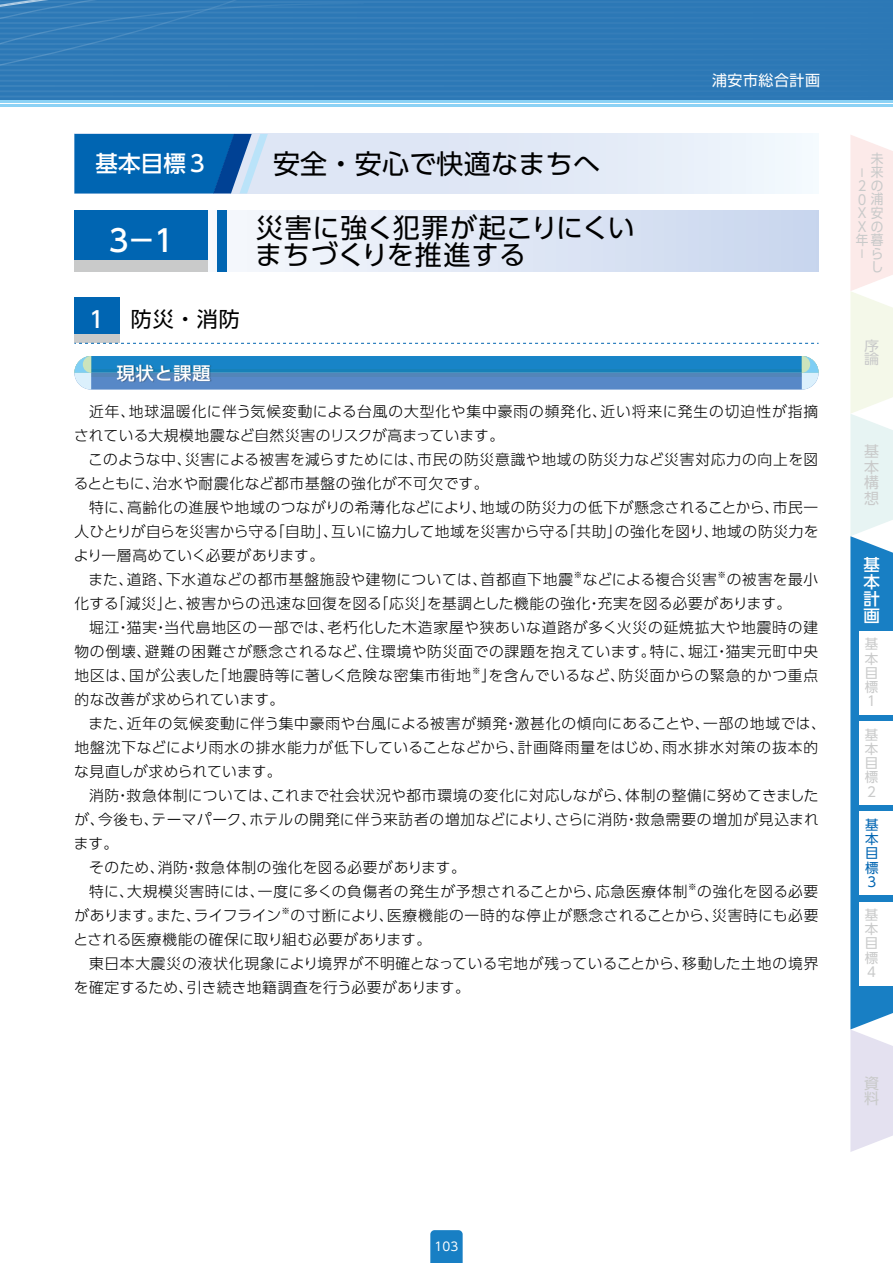
<style>
.page{position:relative;width:893px;height:1263px;background:#fff}
.page>*{position:absolute;margin:0;border:0;box-sizing:border-box;transform-origin:0 0}
.t1{font:500 30px "UD Shin Go Pr 6 N";color:#fff}
.t2{font:27px/27px "UD Shin Go Pr 6 N";letter-spacing:.01em;color:#000}
.t3{font:500 22.5px "UD Shin Go Pr 6 N";letter-spacing:.01em;color:#fff}
.t4{font:21px "UD Shin Go Pr 6 N";color:#000}
.t5{font:500 18px "UD Shin Go Pr 6 N";letter-spacing:.05em;color:#fff}
.t6{font:500 16.5px/17px "UD Shin Go Pr 6 N";color:#fff;text-align:justify}
.t7{font:15px "Shin Go Pr 6 N";letter-spacing:.035em;color:#fff}
.t8{font:15px/15.5px "UD Shin Go Pr 6 N";color:#c9caca;text-align:justify}
.t9{font:300 14.7px/24px "UD Shin Go Pr 6 N";letter-spacing:.04em;color:#000}
.t10{font:300 14.7px "UD Shin Go Pr 6 N";letter-spacing:.02em;color:#000}
.t11{font:300 14.7px "UD Shin Go Pr 6 N";letter-spacing:.06em;color:#000}
.t12{font:300 14.7px "UD Shin Go Pr 6 N";letter-spacing:.065em;color:#000}
.t13{font:300 14.7px "UD Shin Go Pr 6 N";letter-spacing:.015em;color:#000}
.t14{font:300 14.7px "UD Shin Go Pr 6 N";letter-spacing:-.01em;color:#000}
.t15{font:300 14.7px "UD Shin Go Pr 6 N";letter-spacing:.005em;color:#000}
.t16{font:300 14.7px "UD Shin Go Pr 6 N";color:#000}
.t17{font:13.65px/13.6px "UD Shin Go Pr 6 N";color:#c9caca;text-align:right;scale:.93 1}
.t18{font:13.65px/13.6px "UD Shin Go Pr 6 N";color:#c9caca;scale:1.1 1}
.t19{font:13.5px/14.2px "UD Shin Go Pr 6 N";color:#c9caca;text-align:justify}
.t20{font:13.5px/14.2px "UD Shin Go Pr 6 N";color:#0065b2;text-align:justify}
.t21{font:12px "UD Shin Go Pr 6 N";color:#fff}
.t22{font:300 8.55px "UD Shin Go Pr 6 N";color:#000}
.s1{font-weight:500;font-size:22.5px;color:#fff}
</style>
<div class="page">
<div style="left:0;top:0;width:893px;height:101px;background:#2c78b6"></div>
<hr style="left:0;top:38px;width:893px;height:2px;background:#fff">
<hr style="left:0;top:33px;width:893px;height:1px;background:#fff">
<hr style="left:0;top:27px;width:893px;height:2px;background:#fff">
<hr style="left:0;top:22px;width:893px;height:2px;background:#fff">
<hr style="left:0;top:17px;width:893px;height:2px;background:#fff">
<hr style="left:0;top:12px;width:893px;height:2px;background:#fff">
<hr style="left:0;top:6px;width:893px;height:2px;background:#fff">
<hr style="left:0;top:1px;width:893px;height:2px;background:#fff">
<hr style="left:0;top:43px;width:893px;height:2px;background:#fff">
<hr style="left:0;top:48px;width:893px;height:2px;background:#fff">
<hr style="left:0;top:54px;width:893px;height:1px;background:#fff">
<hr style="left:0;top:59px;width:893px;height:2px;background:#fff">
<hr style="left:0;top:64px;width:893px;height:2px;background:#fff">
<hr style="left:0;top:69px;width:893px;height:2px;background:#fff">
<hr style="left:0;top:75px;width:893px;height:1px;background:#fff">
<hr style="left:0;top:80px;width:893px;height:2px;background:#fff">
<hr style="left:0;top:85px;width:893px;height:2px;background:#fff">
<hr style="left:0;top:90px;width:893px;height:2px;background:#fff">
<hr style="left:0;top:96px;width:893px;height:1px;background:#fff">
<svg style="left:547px;top:1px;width:206px;height:96px"></svg>
<svg style="left:0;top:0;width:547px;height:97px"></svg>
<hr style="left:0;top:100px;width:893px;height:3px;background:#8cd2f5">
<hr style="left:0;top:104px;width:893px;height:3px;background:#8cd2f5">
<svg style="left:430px;top:1230px;width:33px;height:33px"></svg>
<svg style="left:850px;top:135px;width:43px;height:1017px"></svg>
<svg style="left:227px;top:210px;width:592px;height:62px;background:#dee6f4"></svg>
<div style="left:74px;top:260px;width:134px;height:12px;background:#c9caca"></div>
<div style="left:74px;top:210px;width:134px;height:50px;background:#0065b2"></div>
<div style="left:217px;top:210px;width:10px;height:62px;background:#0065b2"></div>
<div style="left:74px;top:334px;width:46px;height:9px;background:#c9caca"></div>
<div style="left:74px;top:297px;width:46px;height:37px;background:#0065b2"></div>
<svg style="left:74px;top:343px;width:745px;height:1px"></svg>
<svg style="left:74px;top:356px;width:745px;height:34px;background:#438dc9"></svg>
<svg style="left:91px;top:369px;width:711px;height:7px;background:#3785b9"></svg>
<div style="left:117px;top:364px;width:95px;height:19px;background:#000;opacity:.35"></div>
<svg style="left:268px;top:134px;width:545px;height:59px;background:#e3ebf7"></svg>
<svg style="left:74px;top:134px;width:194px;height:59px;background:#1d73b8"></svg>
<div style="left:861px;top:815px;width:21px;height:76px;background:#fff"></div>
<h3 class="t3" style="left:95px;top:145px;width:115px">基本目標３</h3>
<h2 class="t2" style="left:273px;top:149px;width:328px">安全・安心で快適なまちへ</h2>
<h1 class="t1" style="left:104px;top:216px;width:77px">３－１</h1>
<h2 class="t2" style="left:255px;top:213px;width:381px">災害に強く犯罪が起こりにくいまちづくりを推進する</h2>
<p class="t7" style="left:712px;top:68px;width:110px">浦安市総合計画</p>
<h3 class="t4" style="left:85px;top:302px;width:156px"><span class="s1">１</span> 防災・消防</h3>
<p class="t5" style="left:117px;top:358px;width:95px">現状と課題</p>
<p class="t9" style="left:74px;top:399px;width:746px;text-indent:15px">近年、地球温暖化に伴う気候変動による台風の大型化や集中豪雨の頻発化、近い将来に発生の切迫性が指摘されている大規模地震など自然災害のリスクが高まっています。</p>
<p class="t9" style="left:74px;top:447px;width:746px;text-indent:14px">このような中、災害による被害を減らすためには、市民の防災意識や地域の防災力など災害対応力の向上を図るとともに、治水や耐震化など都市基盤の強化が不可欠です。</p>
<p class="t9" style="left:89px;top:495px;width:731px">特に、高齢化の進展や地域のつながりの希薄化などにより、地域の防災力の低下が懸念されることから、市民一</p>
<p class="t10" style="left:74px;top:519px;width:746px">人ひとりが自らを災害から守る「自助」、互いに協力して地域を災害から守る「共助」の強化を図り、地域の防災力を</p>
<p class="t13" style="left:74px;top:543px;width:252px">より一層高めていく必要があります。</p>
<p class="t9" style="left:89px;top:567px;width:486px">また、道路、下水道などの都市基盤施設や建物については、首都直下地震</p>
<p class="t22" style="left:574px;top:568px;width:10px">※</p>
<p class="t16" style="left:583px;top:567px;width:136px">などによる複合災害</p>
<p class="t22" style="left:718px;top:568px;width:10px">※</p>
<p class="t9" style="left:74px;top:567px;width:745px;text-indent:652px">の被害を最小化する「減災」と、被害からの迅速な回復を図る「応災」を基調とした機能の強化・充実を図る必要があります。</p>
<p class="t9" style="left:74px;top:615px;width:745px;text-align:justify;text-indent:15px">堀江・猫実・当代島地区の一部では、老朽化した木造家屋や狭あいな道路が多く火災の延焼拡大や地震時の建物の倒壊、避難の困難さが懸念されるなど、住環境や防災面での課題を抱えています。特に、堀江・猫実元町中央地区は、国が公表した「地震時等に著しく危険な密集市街地</p>
<p class="t22" style="left:472px;top:664px;width:10px">※</p>
<p class="t9" style="left:481px;top:663px;width:338px">」を含んでいるなど、防災面からの緊急的かつ重点</p>
<p class="t9" style="left:74px;top:687px;width:211px">的な改善が求められています。</p>
<p class="t11" style="left:89px;top:711px;width:739px">また、近年の気候変動に伴う集中豪雨や台風による被害が頻発・激甚化の傾向にあることや、一部の地域では、</p>
<p class="t12" style="left:74px;top:735px;width:745px">地盤沈下などにより雨水の排水能力が低下していることなどから、計画降雨量をはじめ、雨水排水対策の抜本的</p>
<p class="t15" style="left:74px;top:759px;width:209px">な見直しが求められています。</p>
<p class="t9" style="left:89px;top:783px;width:731px">消防・救急体制については、これまで社会状況や都市環境の変化に対応しながら、体制の整備に努めてきました</p>
<p class="t9" style="left:74px;top:807px;width:746px">が、今後も、テーマパーク、ホテルの開発に伴う来訪者の増加などにより、さらに消防・救急需要の増加が見込まれ</p>
<p class="t9" style="left:74px;top:831px;width:46px">ます。</p>
<p class="t9" style="left:89px;top:855px;width:378px">そのため、消防・救急体制の強化を図る必要があります。</p>
<p class="t9" style="left:89px;top:879px;width:600px">特に、大規模災害時には、一度に多くの負傷者の発生が予想されることから、応急医療体制</p>
<p class="t22" style="left:688px;top:880px;width:10px">※</p>
<p class="t9" style="left:697px;top:879px;width:123px">の強化を図る必要</p>
<p class="t14" style="left:74px;top:903px;width:208px">があります。また、ライフライン</p>
<p class="t22" style="left:282px;top:904px;width:10px">※</p>
<p class="t9" style="left:74px;top:903px;width:746px;text-indent:217px">の寸断により、医療機能の一時的な停止が懸念されることから、災害時にも必要とされる医療機能の確保に取り組む必要があります。</p>
<p class="t9" style="left:74px;top:951px;width:746px;text-indent:15px">東日本大震災の液状化現象により境界が不明確となっている宅地が残っていることから、移動した土地の境界を確定するため、引き続き地籍調査を行う必要があります。</p>
<p class="t17" style="left:856px;top:151px;width:31px">未来<br>２の<br>０浦<br>Ｘ安<br>Ｘの年暮ら<br>し</p>
<p class="t17" style="left:855px;top:179px;width:13px;rotate:-90deg">－</p>
<p class="t17" style="left:855px;top:260px;width:13px;rotate:-90deg">－</p>
<p class="t18" style="left:864px;top:338px;width:15px">序論</p>
<p class="t8" style="left:864px;top:443px;width:16px">基本構想</p>
<p class="t6" style="left:863px;top:556px;width:18px">基本計画</p>
<p class="t19" style="left:865px;top:637px;width:15px">基本目標１</p>
<p class="t19" style="left:865px;top:727px;width:15px">基本目標２</p>
<p class="t20" style="left:865px;top:817px;width:15px">基本目標３</p>
<p class="t19" style="left:865px;top:907px;width:15px">基本目標４</p>
<p class="t8" style="left:864px;top:1075px;width:16px">資料</p>
<p class="t21" style="left:435px;top:1237px;width:25px">103</p>
</div>
